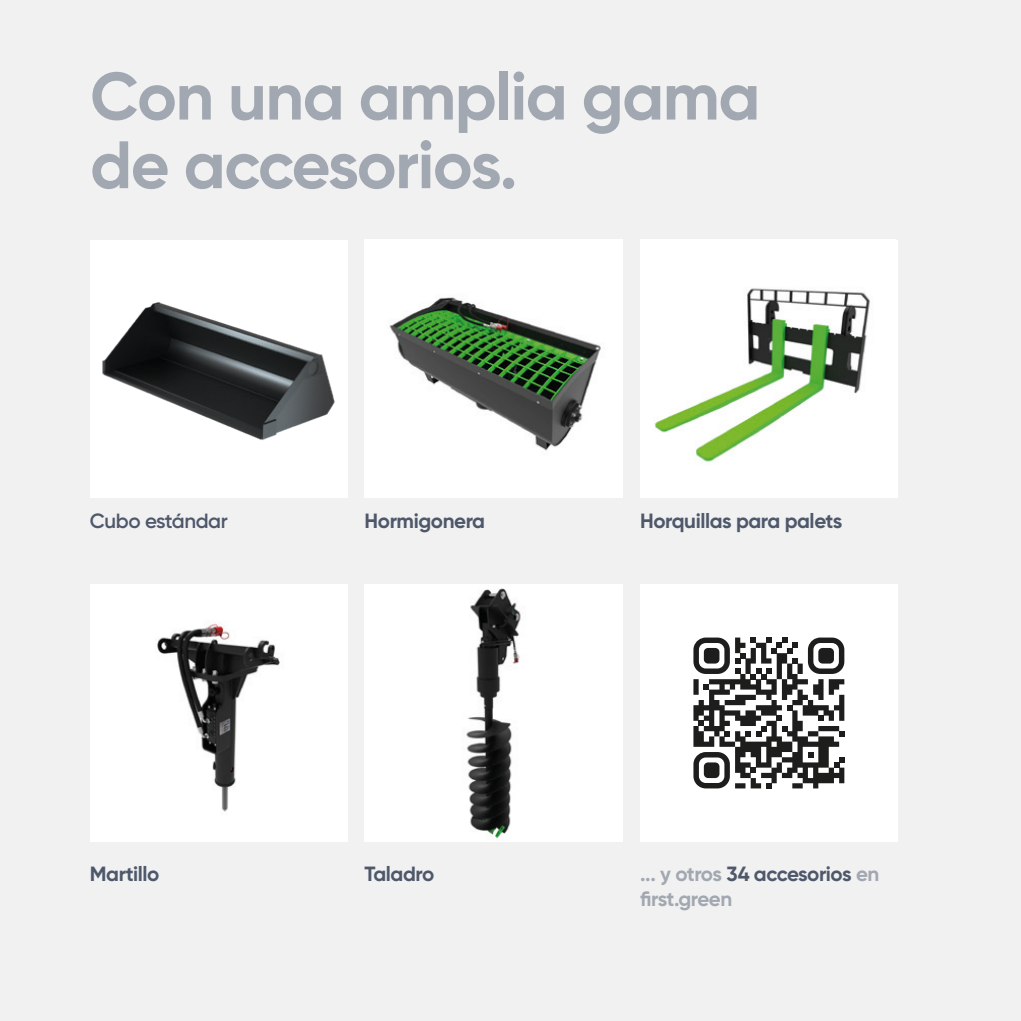
<style>
.page{position:relative;width:1021px;height:1021px;background:#fff}
.page>*{position:absolute;margin:0;border:0;box-sizing:border-box;transform-origin:0 0}
.t1{font:700 66.83px "Gilroy";letter-spacing:-.02em;color:#a2a8b1}
.t2{font:700 20.47px "Gilroy";letter-spacing:-.02em;color:#4e586a}
.t3{font:700 20.47px/24.8px "Gilroy";letter-spacing:-.03em;color:#a2a8b1}
.t4{font:600 20.47px "Gilroy";letter-spacing:-.02em;color:#4e586a}
.s1{color:#4e586a}
</style>
<div class="page">
<div style="left:0;top:0;width:1020px;height:1020px;background:#f1f1f2"></div>
<img style="left:90px;top:240px;width:257px;height:257px">
<img style="left:365px;top:584px;width:257px;height:257px">
<div style="left:90px;top:584px;width:257px;height:257px;background:#fff"></div>
<img style="left:157px;top:623px;width:123px;height:189px">
<img style="left:364px;top:240px;width:258px;height:257px">
<img style="left:640px;top:240px;width:255px;height:257px">
<div style="left:640px;top:584px;width:257px;height:257px;background:#fff"></div>
<svg style="left:693px;top:637px;width:151px;height:151px"></svg>
<p class="t1" style="left:90px;top:54px;width:671px">Con una amplia gama</p>
<p class="t1" style="left:90px;top:123px;width:429px">de accesorios.</p>
<p class="t4" style="left:90px;top:508px;width:139px">Cubo estándar</p>
<p class="t2" style="left:90px;top:860px;width:71px">Martillo</p>
<p class="t2" style="left:364px;top:508px;width:122px">Hormigonera</p>
<p class="t2" style="left:640px;top:508px;width:203px">Horquillas para palets</p>
<p class="t2" style="left:364px;top:860px;width:71px">Taladro</p>
<p class="t3" style="left:640px;top:861px;width:241px">... y otros <span class="s1">34 accesorios</span> en first.green</p>
</div>
